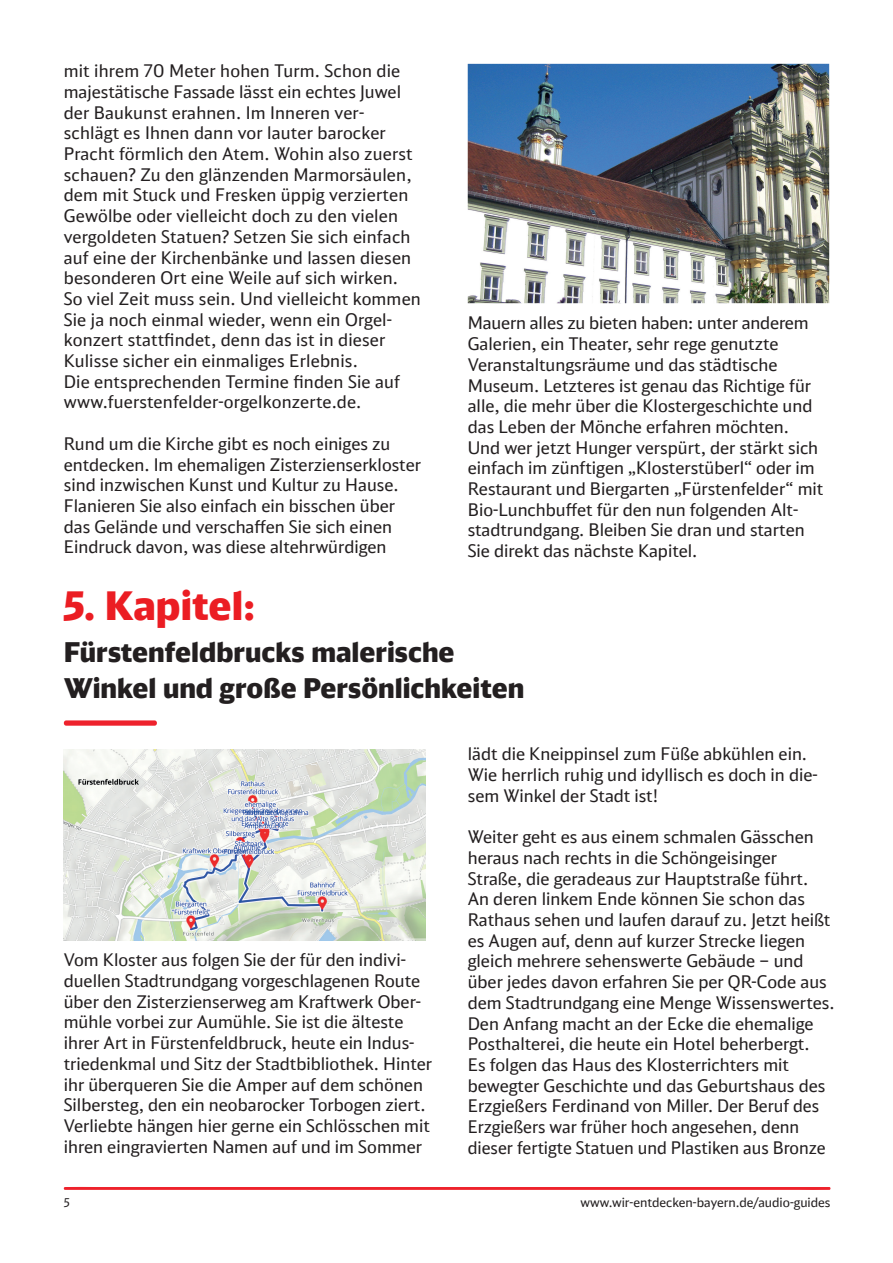
<style>
.page{position:relative;width:893px;height:1263px;background:#fff}
.page>*{position:absolute;margin:0;border:0;box-sizing:border-box;transform-origin:0 0}
.t1{font:900 39px "DB Head";color:#eb1d23}
.t2{font:900 27px/36px "DB Head";color:#231f20}
.t3{font:17.25px/20.7px "DB Head";color:#231f20}
.t4{font:12.75px "DB Head";color:#231f20}
.t5{font:12px "DB Head";color:#231f20}
</style>
<div class="page">
<svg style="left:63px;top:1187px;width:768px;height:3px;background:#ee2b34"></svg>
<img style="left:468px;top:64px;width:361px;height:239px">
<img style="left:64px;top:750px;width:361px;height:190px">
<svg style="left:63px;top:720px;width:94px;height:6px"></svg>
<p class="t3" style="left:64px;top:60px;width:359px">mit ihrem 70 Meter hohen Turm. Schon die majestätische Fassade lässt ein echtes Juwel der Baukunst erahnen. Im Inneren ver&shy;schlägt es Ihnen dann vor lauter barocker Pracht förmlich den Atem. Wohin also zuerst schauen? Zu den glänzenden Marmorsäulen, dem mit Stuck und Fresken üppig verzierten Gewölbe oder vielleicht doch zu den vielen vergoldeten Statuen? Setzen Sie sich einfach auf eine der Kirchenbänke und lassen diesen besonderen Ort eine Weile auf sich wirken.<br>So viel Zeit muss sein. Und vielleicht kommen Sie ja noch einmal wieder, wenn ein Orgel&shy;konzert stattfindet, denn das ist in dieser Kulisse sicher ein einmaliges Erlebnis.<br>Die entsprechenden Termine finden Sie auf www.fuerstenfelder-orgelkonzerte.de.</p>
<p class="t3" style="left:64px;top:433px;width:359px">Rund um die Kirche gibt es noch einiges zu entdecken. Im ehemaligen Zisterzienserkloster sind inzwischen Kunst und Kultur zu Hause.<br>Flanieren Sie also einfach ein bisschen über das Gelände und verschaffen Sie sich einen Eindruck davon, was diese altehrwürdigen</p>
<p class="t3" style="left:468px;top:313px;width:357px">Mauern alles zu bieten haben: unter anderem Galerien, ein Theater, sehr rege genutzte Veranstaltungsräume und das städtische Museum. Letzteres ist genau das Richtige für alle, die mehr über die Klostergeschichte und das Leben der Mönche erfahren möchten.<br>Und wer jetzt Hunger verspürt, der stärkt sich einfach im zünftigen „Klosterstüberl“ oder im Restaurant und Biergarten „Fürstenfelder“ mit Bio-Lunchbuffet für den nun folgenden Alt&shy;stadtrundgang. Bleiben Sie dran und starten Sie direkt das nächste Kapitel.</p>
<h1 class="t1" style="left:64px;top:581px;width:193px">5. Kapitel:</h1>
<h2 class="t2" style="left:64px;top:634px;width:462px">Fürstenfeldbrucks malerische<br>Winkel und große Persönlichkeiten</h2>
<p class="t3" style="left:64px;top:949px;width:370px">Vom Kloster aus folgen Sie der für den indivi&shy;duellen Stadtrundgang vorgeschlagenen Route über den Zisterzienserweg am Kraftwerk Ober&shy;mühle vorbei zur Aumühle. Sie ist die älteste ihrer Art in Fürstenfeldbruck, heute ein Indus&shy;triedenkmal und Sitz der Stadtbibliothek. Hinter ihr überqueren Sie die Amper auf dem schönen Silbersteg, den ein neobarocker Torbogen ziert.<br>Verliebte hängen hier gerne ein Schlösschen mit ihren eingravierten Namen auf und im Sommer</p>
<p class="t3" style="left:468px;top:743px;width:351px">lädt die Kneippinsel zum Füße abkühlen ein.<br>Wie herrlich ruhig und idyllisch es doch in die&shy;sem Winkel der Stadt ist!</p>
<p class="t3" style="left:468px;top:826px;width:368px">Weiter geht es aus einem schmalen Gässchen heraus nach rechts in die Schöngeisinger Straße, die geradeaus zur Hauptstraße führt.<br>An deren linkem Ende können Sie schon das Rathaus sehen und laufen darauf zu. Jetzt heißt es Augen auf, denn auf kurzer Strecke liegen gleich mehrere sehenswerte Gebäude – und über jedes davon erfahren Sie per QR-Code aus dem Stadtrundgang eine Menge Wissenswertes.<br>Den Anfang macht an der Ecke die ehemalige Posthalterei, die heute ein Hotel beherbergt.<br>Es folgen das Haus des Klosterrichters mit bewegter Geschichte und das Geburtshaus des Erzgießers Ferdinand von Miller. Der Beruf des Erzgießers war früher hoch angesehen, denn dieser fertigte Statuen und Plastiken aus Bronze</p>
<p class="t5" style="left:64px;top:1195px;width:8px">5</p>
<p class="t4" style="left:580px;top:1195px;width:252px">www.wir-entdecken-bayern.de/audio-guides</p>
</div>
